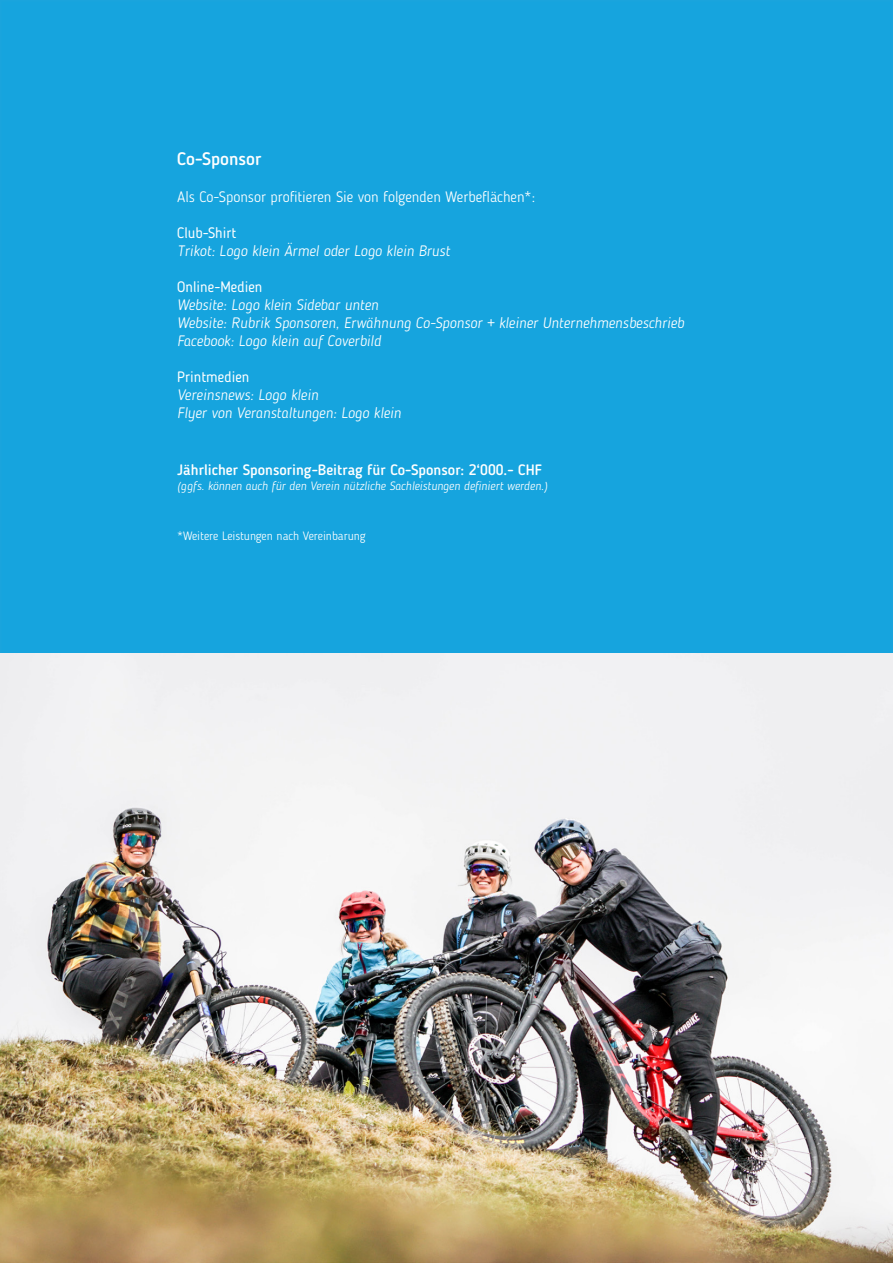
<style>
.page{position:relative;width:893px;height:1263px;background:#fff}
.page>*{position:absolute;margin:0;border:0;box-sizing:border-box;transform-origin:0 0}
.t1{font:500 18px "Blogger Sans";color:#fff}
.t2{font:italic 300 15px "Blogger Sans";color:#fff}
.t3{font:300 15px "Blogger Sans";color:#fff}
.t4{font:500 15px "Blogger Sans";color:#fff}
.t5{font:15px "Blogger Sans";color:#fff}
.t6{font:italic 300 12px "Blogger Sans";color:#fff}
.t7{font:300 12px "Blogger Sans";color:#fff}
</style>
<div class="page">
<div style="left:1px;top:1px;width:891px;height:813px;background:#16a4de"></div>
<img style="left:0;top:654px;width:893px;height:609px">
<p class="t1" style="left:177px;top:148px;width:86px">Co-Sponsor</p>
<p class="t3" style="left:177px;top:187px;width:359px">Als Co-Sponsor profitieren Sie von folgenden Werbeflächen*:</p>
<p class="t5" style="left:177px;top:223px;width:61px">Club-Shirt</p>
<p class="t2" style="left:177px;top:241px;width:274px">Trikot: Logo klein Ärmel oder Logo klein Brust</p>
<p class="t5" style="left:177px;top:277px;width:87px">Online-Medien</p>
<p class="t2" style="left:177px;top:295px;width:203px">Website: Logo klein Sidebar unten</p>
<p class="t2" style="left:177px;top:313px;width:508px">Website: Rubrik Sponsoren, Erwähnung Co-Sponsor + kleiner Unternehmensbeschrieb</p>
<p class="t2" style="left:177px;top:331px;width:205px">Facebook: Logo klein auf Coverbild</p>
<p class="t5" style="left:177px;top:367px;width:74px">Printmedien</p>
<p class="t2" style="left:177px;top:385px;width:143px">Vereinsnews: Logo klein</p>
<p class="t2" style="left:177px;top:403px;width:226px">Flyer von Veranstaltungen: Logo klein</p>
<p class="t4" style="left:177px;top:461px;width:366px">Jährlicher Sponsoring-Beitrag für Co-Sponsor: 2‘000.- CHF</p>
<p class="t6" style="left:177px;top:478px;width:372px">(ggfs. können auch für den Verein nützliche Sachleistungen definiert werden.)</p>
<p class="t7" style="left:177px;top:529px;width:190px">*Weitere Leistungen nach Vereinbarung</p>
</div>
